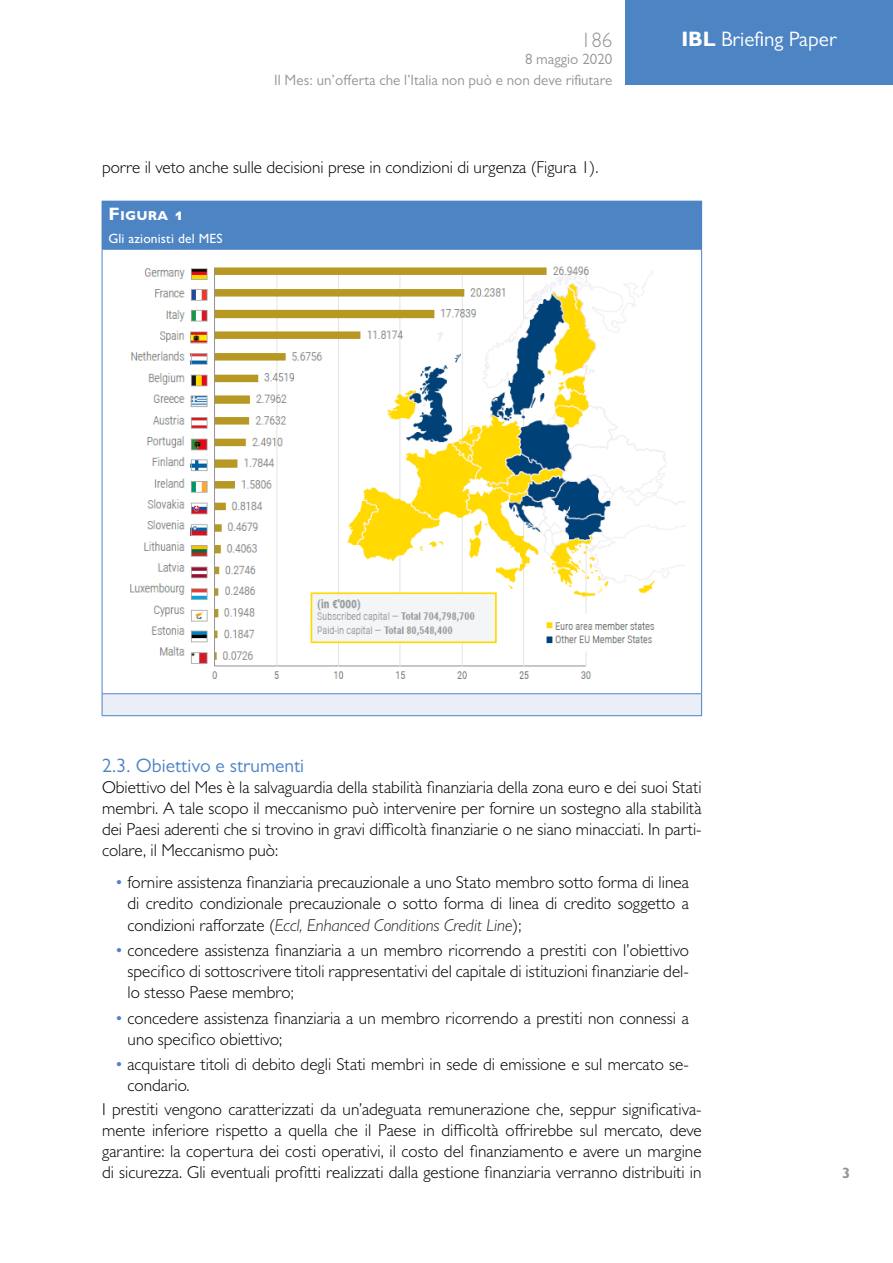
<style>
.page{position:relative;width:893px;height:1263px;background:#fff}
.page>*{position:absolute;margin:0;border:0;box-sizing:border-box;transform-origin:0 0}
.t1{font:21px "Gill Sans MT Pro";color:#fff}
.t2{font:300 21px "Gill Sans MT Pro";color:#939598}
.Paragraph_2{font:19.5px "Gill Sans MT Pro";color:#4d84c4}
.Dida_Number{font:700 18px "Gill Sans MT Pro";letter-spacing:.01em;color:#fff;scale:1.05 1}
.Body{font:300 17.25px/21.1px "Gill Sans MT Pro";color:#000;text-align:justify}
.t3{font:15px/20.5px "Gill Sans MT Pro";color:#939598;text-align:right}
.t4{font:700 15px "Gill Sans MT Pro";color:#939598}
.Dida-Header{font:500 13.5px "Gill Sans MT Pro";letter-spacing:.01em;color:#fff}
.s1{font-weight:700}
.s2{color:#4d84c4}
.s3{font-style:italic;color:#231f20}
</style>
<div class="page">
<div style="left:625px;top:0;width:268px;height:85px;background:#4d84c4"></div>
<div style="left:102px;top:201px;width:600px;height:48px;background:#4d84c4"></div>
<div style="left:102px;top:694px;width:600px;height:22px;background:#eaeef7"></div>
<hr style="left:102px;top:249px;width:600px;height:1px;background:#4d84c4">
<hr style="left:102px;top:693px;width:600px;height:1px;background:#4d84c4">
<hr style="left:102px;top:250px;width:1px;height:443px;background:#4d84c4">
<hr style="left:701px;top:250px;width:1px;height:443px;background:#4d84c4">
<svg style="left:102px;top:694px;width:1px;height:21px"></svg>
<svg style="left:701px;top:694px;width:1px;height:21px"></svg>
<hr style="left:102px;top:715px;width:600px;height:1px;background:#4d84c4">
<img style="left:130px;top:266px;width:555px;height:413px">
<p class="t2" style="left:581px;top:27px;width:33px">186</p>
<p class="t3" style="left:274px;top:49px;width:339px">8 maggio 2020<br>Il Mes: un’offerta che l’Italia non può e non deve rifiutare</p>
<p class="Body" style="left:102px;top:157px;width:498px">porre il veto anche sulle decisioni prese in condizioni di urgenza (Figura 1).</p>
<p class="Dida_Number" style="left:108px;top:203px;width:73px">Figura 1</p>
<p class="Dida-Header" style="left:108px;top:230px;width:116px">Gli azionisti del MES</p>
<p class="t1" style="left:681px;top:26px;width:157px"><span class="s1">IBL</span> Briefing Paper</p>
<p class="Paragraph_2" style="left:102px;top:754px;width:203px">2.3. Obiettivo e strumenti</p>
<p class="Body" style="left:102px;top:776px;width:601px">Obiettivo del Mes è la salvaguardia della stabilità finanziaria della zona euro e dei suoi Stati membri. A tale scopo il meccanismo può intervenire per fornire un sostegno alla stabilità dei Paesi aderenti che si trovino in gravi difficoltà finanziarie o ne siano minacciati. In parti&shy;colare, il Meccanismo può:</p>
<p class="Body" style="left:128px;top:871px;width:563px;text-indent:-13px"><span class="s2">•</span> fornire assistenza finanziaria precauzionale a uno Stato membro sotto forma di linea di credito condizionale precauzionale o sotto forma di linea di credito soggetto a condizioni rafforzate (<span class="s3">Eccl, Enhanced Conditions Credit Line</span>);</p>
<p class="Body" style="left:128px;top:939px;width:563px;text-indent:-13px"><span class="s2">•</span> concedere assistenza finanziaria a un membro ricorrendo a prestiti con l’obiettivo specifico di sottoscrivere titoli rappresentativi del capitale di istituzioni finanziarie del&shy;lo stesso Paese membro;</p>
<p class="Body" style="left:128px;top:1007px;width:563px;text-indent:-13px"><span class="s2">•</span> concedere assistenza finanziaria a un membro ricorrendo a prestiti non connessi a uno specifico obiettivo;</p>
<p class="Body" style="left:128px;top:1053px;width:563px;text-indent:-13px"><span class="s2">•</span> acquistare titoli di debito degli Stati membri in sede di emissione e sul mercato se&shy;condario.</p>
<p class="Body" style="left:102px;top:1098px;width:601px">I prestiti vengono caratterizzati da un’adeguata remunerazione che, seppur significativa&shy;mente inferiore rispetto a quella che il Paese in difficoltà offrirebbe sul mercato, deve garantire: la copertura dei costi operativi, il costo del finanziamento e avere un margine di sicurezza. Gli eventuali profitti realizzati dalla gestione finanziaria verranno distribuiti in</p>
<p class="t4" style="left:842px;top:1163px;width:10px">3</p>
</div>
